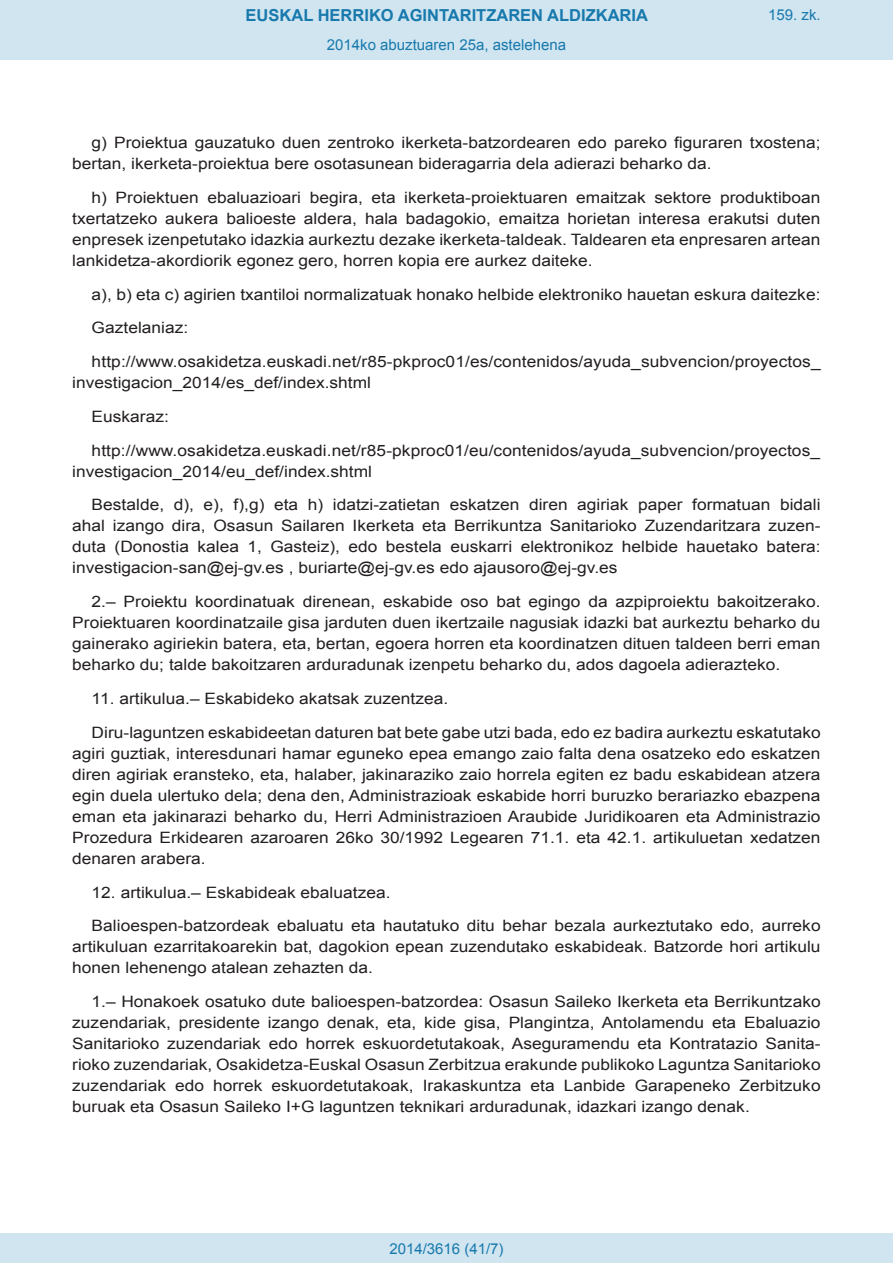
<style>
.page{position:relative;width:893px;height:1263px;background:#fff}
.page>*{position:absolute;margin:0;border:0;box-sizing:border-box;transform-origin:0 0}
.t1{font:700 16.5px "Arial";color:#1879ad}
.BOPVDetalle{font:15.6px/21px "Arial";color:#231f20;text-align:justify;scale:1.11 1}
.Paginacion_Centro{font:15px "Arial";color:#1879ad}
</style>
<div class="page">
<div style="left:0;top:0;width:893px;height:60px;background:#d0e5f0"></div>
<div style="left:0;top:1233px;width:893px;height:30px;background:#d0e5f0"></div>
<p class="t1" style="left:246px;top:4px;width:404px">EUSKAL HERRIKO AGINTARITZAREN ALDIZKARIA</p>
<p class="Paginacion_Centro" style="left:327px;top:35px;width:241px">2014ko abuztuaren 25a, astelehena</p>
<p class="Paginacion_Centro" style="left:768px;top:5px;width:54px">159. zk.</p>
<p class="BOPVDetalle" style="left:72px;top:132px;width:676px;text-indent:19px">g) Proiektua gauzatuko duen zentroko ikerketa-batzordearen edo pareko figuraren txostena; bertan, ikerketa-proiektua bere osotasunean bideragarria dela adierazi beharko da.</p>
<p class="BOPVDetalle" style="left:72px;top:187px;width:676px;text-indent:19px">h) Proiektuen ebaluazioari begira, eta ikerketa-proiektuaren emaitzak sektore produktiboan txertatzeko aukera balioeste aldera, hala badagokio, emaitza horietan interesa erakutsi duten enpresek izenpetutako idazkia aurkeztu dezake ikerketa-taldeak. Taldearen eta enpresaren artean lankidetza-akordiorik egonez gero, horren kopia ere aurkez daiteke.</p>
<p class="BOPVDetalle" style="left:92px;top:284px;width:658px">a), b) eta c) agirien txantiloi normalizatuak honako helbide elektroniko hauetan eskura daitezke:</p>
<p class="BOPVDetalle" style="left:92px;top:318px;width:89px">Gaztelaniaz:</p>
<p class="BOPVDetalle" style="left:72px;top:351px;width:676px;text-indent:19px">http://www.osakidetza.euskadi.net/r85-pkproc01/es/contenidos/ayuda_subvencion/proyectos_ investigacion_2014/es_def/index.shtml</p>
<p class="BOPVDetalle" style="left:92px;top:406px;width:71px">Euskaraz:</p>
<p class="BOPVDetalle" style="left:72px;top:440px;width:675px;text-indent:19px">http://www.osakidetza.euskadi.net/r85-pkproc01/eu/contenidos/ayuda_subvencion/proyectos_ investigacion_2014/eu_def/index.shtml</p>
<p class="BOPVDetalle" style="left:72px;top:495px;width:676px;text-indent:19px">Bestalde, d), e), f),g) eta h) idatzi-zatietan eskatzen diren agiriak paper formatuan bidali ahal izango dira, Osasun Sailaren Ikerketa eta Berrikuntza Sanitarioko Zuzendaritzara zuzen&shy;duta (Donostia kalea 1, Gasteiz), edo bestela euskarri elektronikoz helbide hauetako batera: investigacion-san@ej-gv.es , buriarte@ej-gv.es edo ajausoro@ej-gv.es</p>
<p class="BOPVDetalle" style="left:72px;top:591px;width:676px;text-indent:19px">2.– Proiektu koordinatuak direnean, eskabide oso bat egingo da azpiproiektu bakoitzerako.<br>Proiektuaren koordinatzaile gisa jarduten duen ikertzaile nagusiak idazki bat aurkeztu beharko du gainerako agiriekin batera, eta, bertan, egoera horren eta koordinatzen dituen taldeen berri eman beharko du; talde bakoitzaren arduradunak izenpetu beharko du, ados dagoela adierazteko.</p>
<p class="BOPVDetalle" style="left:92px;top:688px;width:323px">11. artikulua.– Eskabideko akatsak zuzentzea.</p>
<p class="BOPVDetalle" style="left:72px;top:722px;width:676px;text-indent:19px">Diru-laguntzen eskabideetan daturen bat bete gabe utzi bada, edo ez badira aurkeztu eskatutako agiri guztiak, interesdunari hamar eguneko epea emango zaio falta dena osatzeko edo eskatzen diren agiriak eransteko, eta, halaber, jakinaraziko zaio horrela egiten ez badu eskabidean atzera egin duela ulertuko dela; dena den, Administrazioak eskabide horri buruzko berariazko ebazpena eman eta jakinarazi beharko du, Herri Administrazioen Araubide Juridikoaren eta Administrazio Prozedura Erkidearen azaroaren 26ko 30/1992 Legearen 71.1. eta 42.1. artikuluetan xedatzen denaren arabera.</p>
<p class="BOPVDetalle" style="left:92px;top:882px;width:271px">12. artikulua.– Eskabideak ebaluatzea.</p>
<p class="BOPVDetalle" style="left:72px;top:915px;width:676px;text-indent:19px">Balioespen-batzordeak ebaluatu eta hautatuko ditu behar bezala aurkeztutako edo, aurreko artikuluan ezarritakoarekin bat, dagokion epean zuzendutako eskabideak. Batzorde hori artikulu honen lehenengo atalean zehazten da.</p>
<p class="BOPVDetalle" style="left:72px;top:991px;width:676px;text-indent:19px">1.– Honakoek osatuko dute balioespen-batzordea: Osasun Saileko Ikerketa eta Berrikuntzako zuzendariak, presidente izango denak, eta, kide gisa, Plangintza, Antolamendu eta Ebaluazio Sanitarioko zuzendariak edo horrek eskuordetutakoak, Aseguramendu eta Kontratazio Sanita&shy;rioko zuzendariak, Osakidetza-Euskal Osasun Zerbitzua erakunde publikoko Laguntza Sanitarioko zuzendariak edo horrek eskuordetutakoak, Irakaskuntza eta Lanbide Garapeneko Zerbitzuko buruak eta Osasun Saileko I+G laguntzen teknikari arduradunak, idazkari izango denak.</p>
<p class="Paginacion_Centro" style="left:389px;top:1238px;width:116px">2014/3616 (41/7)</p>
</div>
